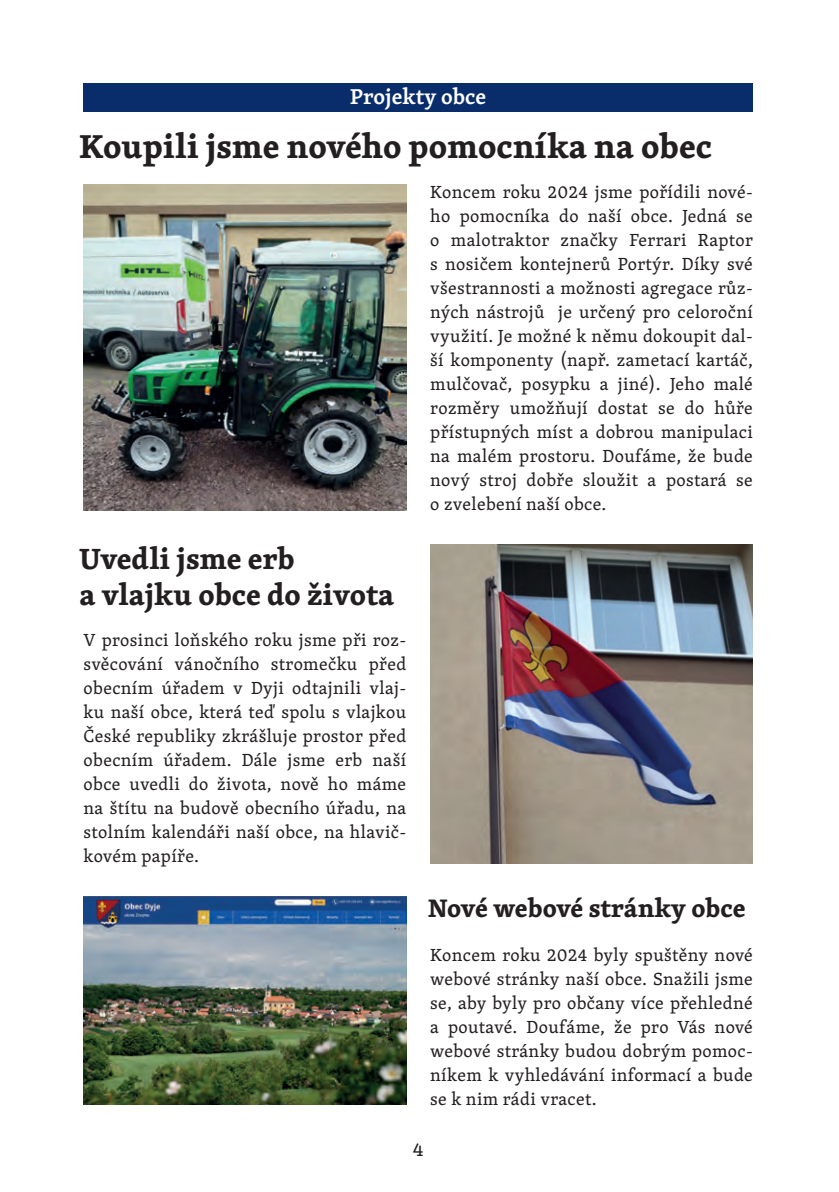
<style>
.page{position:relative;width:839px;height:1192px;background:#fff}
.page>*{position:absolute;margin:0;border:0;box-sizing:border-box;transform-origin:0 0}
.t1{font:700 34px "Skolar Latin";color:#231f20}
.t2{font:700 30px/36px "Skolar Latin";color:#231f20}
.t3{font:700 26px "Skolar Latin";color:#231f20}
.t4{font:600 22px "Skolar PE";color:#fff}
.t5{font:20px "Podkova";color:#231f20}
.t6{font:18px/24px "Skolar Latin";letter-spacing:.02em;color:#231f20;text-align:justify}
</style>
<div class="page">
<img style="left:84px;top:184px;width:322px;height:326px">
<div style="left:84px;top:84px;width:669px;height:28px;background:#092d6a"></div>
<img style="left:430px;top:544px;width:323px;height:319px">
<img style="left:84px;top:896px;width:322px;height:208px">
<p class="t4" style="left:350px;top:80px;width:137px">Projekty obce</p>
<h1 class="t1" style="left:79px;top:119px;width:634px">Koupili jsme nového pomocníka na obec</h1>
<h2 class="t2" style="left:79px;top:539px;width:316px">Uvedli jsme erb<br>a vlajku obce do života</h2>
<p class="t6" style="left:84px;top:627px;width:324px">V prosinci loňského roku jsme při roz&shy;svěcování vánočního stromečku před obecním úřadem v Dyji odtajnili vlaj&shy;ku naší obce, která teď spolu s vlajkou České republiky zkrášluje prostor před obecním úřadem. Dále jsme erb naší obce uvedli do života, nově ho máme na štítu na budově obecního úřadu, na stolním kalendáři naší obce, na hlavič&shy;kovém papíře.</p>
<p class="t6" style="left:430px;top:179px;width:324px">Koncem roku 2024 jsme pořídili nové&shy;ho pomocníka do naší obce. Jedná se o malotraktor značky Ferrari Raptor s nosičem kontejnerů Portýr. Díky své všestrannosti a možnosti agregace růz&shy;ných nástrojů je určený pro celoroční využití. Je možné k němu dokoupit dal&shy;ší komponenty (např. zametací kartáč, mulčovač, posypku a jiné). Jeho malé rozměry umožňují dostat se do hůře přístupných míst a dobrou manipulaci na malém prostoru. Doufáme, že bude nový stroj dobře sloužit a postará se o zvelebení naší obce.</p>
<h3 class="t3" style="left:428px;top:887px;width:319px">Nové webové stránky obce</h3>
<p class="t6" style="left:430px;top:942px;width:324px">Koncem roku 2024 byly spuštěny nové webové stránky naší obce. Snažili jsme se, aby byly pro občany více přehledné a poutavé. Doufáme, že pro Vás nové webové stránky budou dobrým pomoc&shy;níkem k vyhledávání informací a bude se k nim rádi vracet.</p>
<p class="t5" style="left:413px;top:1136px;width:13px">4</p>
</div>
